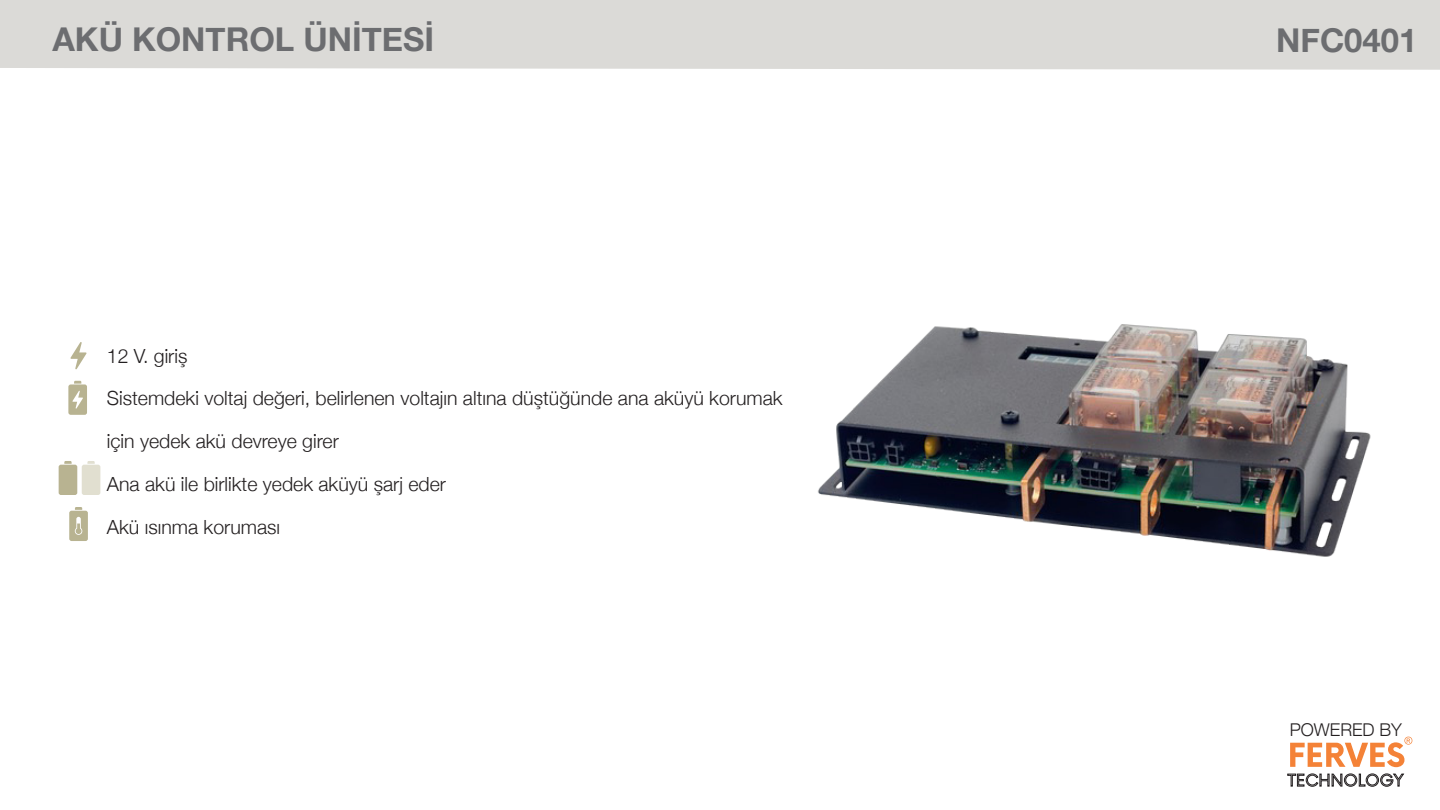
<style>
.page{position:relative;width:1440px;height:810px;background:#fff}
.page>*{position:absolute;margin:0;border:0;box-sizing:border-box;transform-origin:0 0}
.t1{font:700 32.85px "Helvetica Neue";color:#6c6d70}
.t2{font:300 19.5px/42.8px "Helvetica Neue";color:#231f20}
.t3{font:300 17.62px "Helvetica Neue";color:#231f20}
</style>
<div class="page">
<div style="left:0;top:0;width:1440px;height:70px;background:#dbdad7"></div>
<svg style="left:1290px;top:737px;width:122px;height:30px"></svg>
<svg style="left:1287px;top:774px;width:117px;height:13px"></svg>
<img style="left:817px;top:324px;width:554px;height:233px">
<svg style="left:70px;top:342px;width:17px;height:27px"></svg>
<svg style="left:69px;top:507px;width:19px;height:34px"></svg>
<div style="left:68px;top:384px;width:19px;height:31px;background:#b8b391;border-radius:2px"></div>
<svg style="left:74px;top:381px;width:7px;height:3px"></svg>
<svg style="left:72px;top:391px;width:11px;height:18px"></svg>
<div style="left:59px;top:465px;width:18px;height:30px;background:#b8b391;border-radius:2px"></div>
<svg style="left:64px;top:461px;width:8px;height:3px"></svg>
<div style="left:82px;top:465px;width:18px;height:30px;background:#e1dfd0;border-radius:2px"></div>
<svg style="left:87px;top:461px;width:8px;height:3px"></svg>
<p class="t1" style="left:52px;top:13px;width:383px">AKÜ KONTROL ÜNİTESİ</p>
<p class="t1" style="left:1276px;top:14px;width:143px">NFC0401</p>
<p class="t2" style="left:107px;top:333px;width:82px">12 V. gi̇ri̇ş</p>
<p class="t2" style="left:107px;top:376px;width:677px">Si̇stemdeki̇ voltaj değeri̇, beli̇rlenen voltajın altına düştüğünde ana aküyü korumak i̇çi̇n yedek akü devreye gi̇rer</p>
<p class="t2" style="left:107px;top:461px;width:341px">Ana akü i̇le bi̇rli̇kte yedek aküyü şarj eder</p>
<p class="t2" style="left:107px;top:504px;width:175px">Akü ısınma koruması</p>
<p class="t3" style="left:1290px;top:715px;width:114px">POWERED BY</p>
</div>
